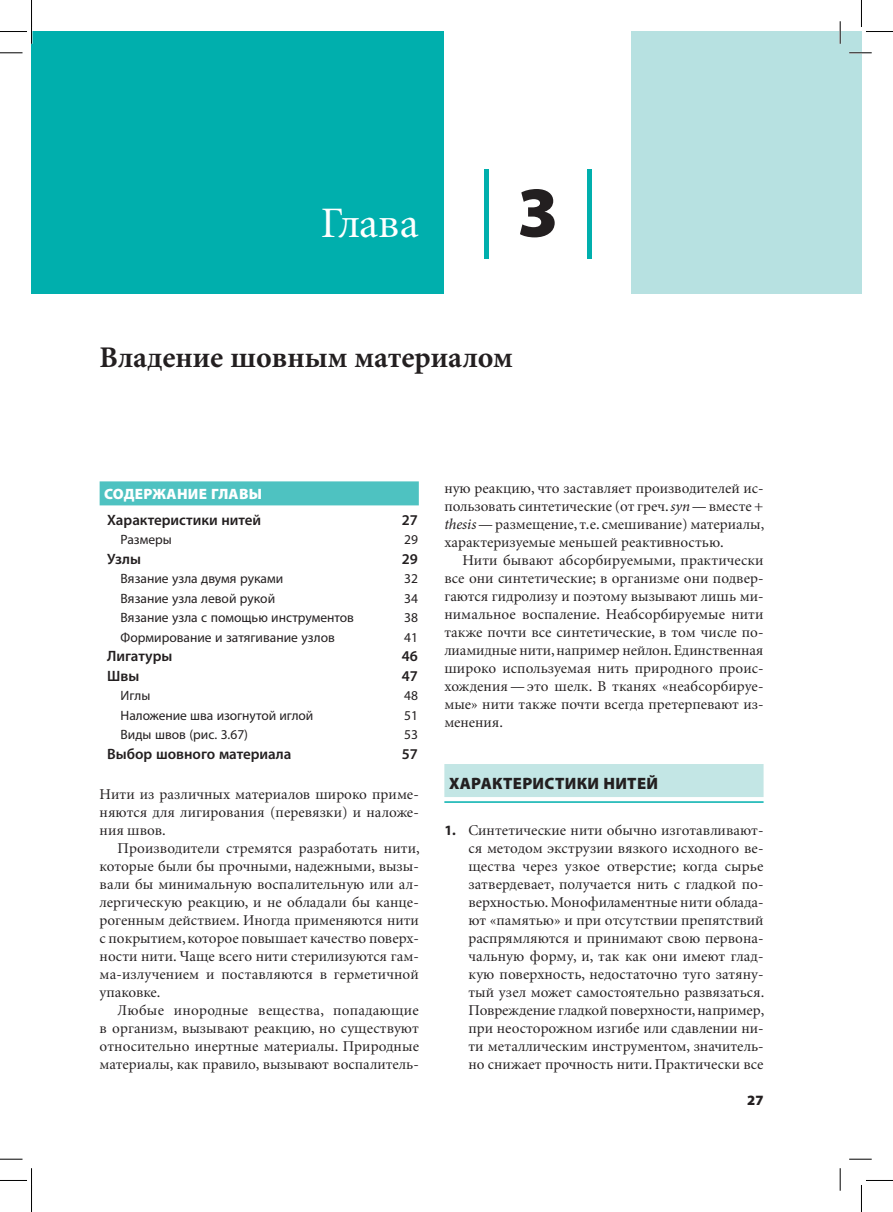
<style>
.page{position:relative;width:893px;height:1212px;background:#fff}
.page>*{position:absolute;margin:0;border:0;box-sizing:border-box;transform-origin:0 0}
.ChapterNumColont{font:900 72px "Myriad Pro";color:#231f20}
.t1{font:43.5px "Minion Cyr";letter-spacing:-.005em;color:#fff}
.ChapterZag{font:700 30px "Minion Cyr";color:#231f20}
.zag-1-plashka_3_10ch{font:900 16.5px "Myriad Pro";letter-spacing:.02em;color:#231f20}
.txt{font:15px/18px "Minion Cyr";color:#231f20;text-align:justify}
.txt_Spisok{font:15px/18px "Minion Cyr";color:#231f20;text-align:justify}
.txt_1{font:15px/18px "Minion Cyr";letter-spacing:.005em;color:#231f20;text-align:justify}
.cont-1-lev{font:600 15px "Myriad Pro";color:#231f20}
.ContentZag-3_10{font:900 15px "Myriad Pro";letter-spacing:.02em;color:#fff}
.t2{font:900 14.25px "Myriad Pro";color:#231f20}
.cont-2-lev{font:13.5px "Myriad Pro";color:#231f20}
.s1{font-family:"Minion Pro";font-style:italic}
.s2{font-family:"Myriad Pro";font-weight:700;font-size:14.25px}
</style>
<div class="page">
<div style="left:32px;top:32px;width:412px;height:262px;background:#00afad"></div>
<div style="left:631px;top:32px;width:230px;height:262px;background:#b7e1e1"></div>
<div style="left:484px;top:169px;width:5px;height:89px;background:#00afad"></div>
<hr style="left:587px;top:169px;width:4px;height:89px;background:#00afad">
<div style="left:100px;top:481px;width:318px;height:24px;background:#4ec2c1"></div>
<div style="left:444px;top:763px;width:319px;height:33px;background:#c3e6e5"></div>
<hr style="left:444px;top:801px;width:319px;height:1px;background:#00afad">
<hr style="left:848px;top:52px;width:23px;height:2px;background:#fff">
<hr style="left:838px;top:21px;width:2px;height:23px;background:#fff">
<svg style="left:0;top:53px;width:22px;height:1px"></svg>
<svg style="left:848px;top:53px;width:23px;height:1px"></svg>
<svg style="left:0;top:1158px;width:22px;height:1px"></svg>
<svg style="left:849px;top:1158px;width:22px;height:1px"></svg>
<svg style="left:839px;top:21px;width:1px;height:23px"></svg>
<svg style="left:839px;top:1168px;width:1px;height:22px"></svg>
<svg style="left:0;top:0;width:32px;height:44px"></svg>
<svg style="left:0;top:1168px;width:32px;height:43px"></svg>
<svg style="left:860px;top:0;width:32px;height:32px"></svg>
<svg style="left:861px;top:1180px;width:31px;height:31px"></svg>
<h2 class="t1" style="left:320px;top:197px;width:100px">Глава</h2>
<p class="ChapterNumColont" style="left:517px;top:171px;width:43px">3</p>
<p class="ChapterZag" style="left:100px;top:339px;width:414px">Владение шовным материалом</p>
<p class="ContentZag-3_10" style="left:104px;top:485px;width:160px">СОДЕРЖАНИЕ ГЛАВЫ</p>
<p class="cont-1-lev" style="left:107px;top:510px;width:156px">Характеристики нитей</p>
<p class="cont-1-lev" style="left:401px;top:510px;width:18px">27</p>
<p class="cont-2-lev" style="left:121px;top:531px;width:53px">Размеры</p>
<p class="cont-2-lev" style="left:404px;top:531px;width:15px">29</p>
<p class="cont-1-lev" style="left:107px;top:549px;width:35px">Узлы</p>
<p class="cont-1-lev" style="left:401px;top:549px;width:18px">29</p>
<p class="cont-2-lev" style="left:121px;top:570px;width:164px">Вязание узла двумя руками</p>
<p class="cont-2-lev" style="left:404px;top:570px;width:15px">32</p>
<p class="cont-2-lev" style="left:121px;top:589px;width:156px">Вязание узла левой рукой</p>
<p class="cont-2-lev" style="left:404px;top:589px;width:15px">34</p>
<p class="cont-2-lev" style="left:121px;top:609px;width:235px">Вязание узла с помощью инструментов</p>
<p class="cont-2-lev" style="left:404px;top:609px;width:15px">38</p>
<p class="cont-2-lev" style="left:121px;top:628px;width:215px">Формирование и затягивание узлов</p>
<p class="cont-2-lev" style="left:404px;top:628px;width:15px">41</p>
<p class="cont-1-lev" style="left:107px;top:646px;width:67px">Лигатуры</p>
<p class="cont-1-lev" style="left:401px;top:646px;width:18px">46</p>
<p class="cont-1-lev" style="left:107px;top:666px;width:34px">Швы</p>
<p class="cont-1-lev" style="left:401px;top:666px;width:18px">47</p>
<p class="cont-2-lev" style="left:121px;top:687px;width:31px">Иглы</p>
<p class="cont-2-lev" style="left:404px;top:687px;width:15px">48</p>
<p class="cont-2-lev" style="left:121px;top:706px;width:194px">Наложение шва изогнутой иглой</p>
<p class="cont-2-lev" style="left:404px;top:706px;width:15px">51</p>
<p class="cont-2-lev" style="left:121px;top:726px;width:129px">Виды швов (рис. 3.67)</p>
<p class="cont-2-lev" style="left:404px;top:726px;width:15px">53</p>
<p class="cont-1-lev" style="left:107px;top:744px;width:186px">Выбор шовного материала</p>
<p class="cont-1-lev" style="left:401px;top:744px;width:18px">57</p>
<p class="txt_1" style="left:100px;top:784px;width:320px">Нити из различных материалов широко приме‑ няются для лигирования (перевязки) и наложе‑ ния швов.</p>
<p class="txt" style="left:100px;top:838px;width:321px;text-indent:18px">Производители стремятся разработать нити, которые были бы прочными, надежными, вызы‑ вали бы минимальную воспалительную или ал‑ лергическую реакцию, и не обладали бы канце‑ рогенным действием. Иногда применяются нити с покрытием, которое повышает качество поверх‑ ности нити. Чаще всего нити стерилизуются гам‑ ма‑излучением и поставляются в герметичной упаковке.</p>
<p class="txt" style="left:100px;top:1000px;width:321px;text-indent:18px">Любые инородные вещества, попадающие в организм, вызывают реакцию, но существуют относительно инертные материалы. Природные материалы, как правило, вызывают воспалитель‑</p>
<p class="txt" style="left:444px;top:478px;width:321px">ную реакцию, что заставляет производителей ис‑ пользовать синтетические (от греч.<span class="s1">syn</span>— вместе + <span class="s1">thesis</span>— размещение, т.е. смешивание) материалы, характеризуемые меньшей реактивностью.</p>
<p class="txt" style="left:444px;top:550px;width:320px;text-indent:18px">Нити бывают абсорбируемыми, практически все они синтетические; в организме они подвер‑ гаются гидролизу и поэтому вызывают лишь ми‑ нимальное воспаление. Неабсорбируемые нити также почти все синтетические, в том числе по‑ лиамидные нити, например нейлон. Единственная широко используемая нить природного проис‑ хождения—это шелк. В тканях «неабсорбируе‑ мые» нити также почти всегда претерпевают из‑ менения.</p>
<p class="zag-1-plashka_3_10ch" style="left:449px;top:773px;width:210px">ХАРАКТЕРИСТИКИ НИТЕЙ</p>
<p class="txt_Spisok" style="left:468px;top:820px;width:297px;text-indent:-24px"><span class="s2">1.</span> Синтетические нити обычно изготавливают‑ ся методом экструзии вязкого исходного ве‑ щества через узкое отверстие; когда сырье затвердевает, получается нить с гладкой по‑ верхностью. Монофиламентные нити облада‑ ют «памятью» и при отсутствии препятствий распрямляются и принимают свою первона‑ чальную форму, и, так как они имеют глад‑ кую поверхность, недостаточно туго затяну‑ тый узел может самостоятельно развязаться.<br>Повреждение гладкой поверхности, например, при неосторожном изгибе или сдавлении ни‑ ти металлическим инструментом, значитель‑ но снижает прочность нити. Практически все</p>
<p class="t2" style="left:747px;top:1092px;width:18px">27</p>
</div>
